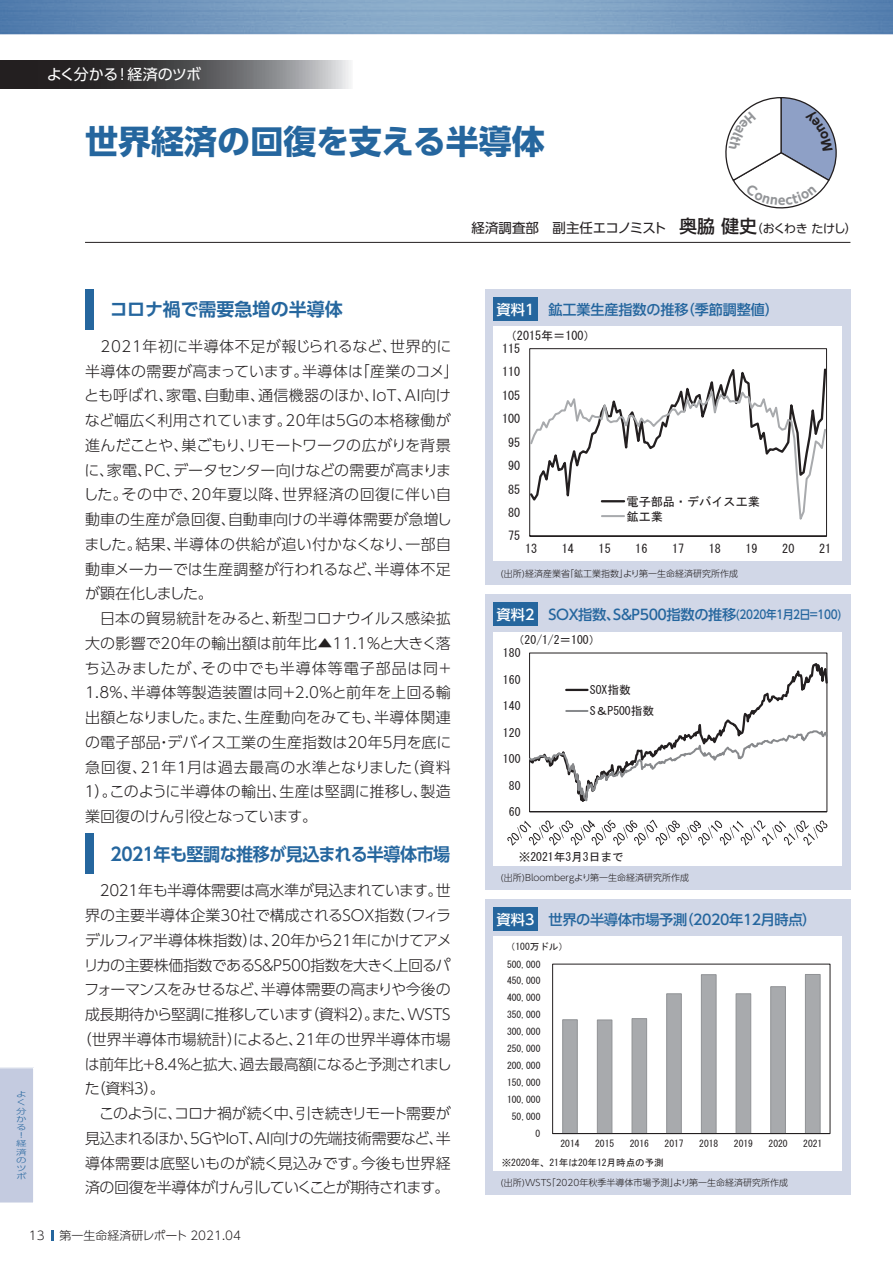
<style>
.page{position:relative;width:893px;height:1263px;background:#fff}
.page>*{position:absolute;margin:0;border:0;box-sizing:border-box;transform-origin:0 0}
.t1{font:700 33px "UD Shin Go Pro";color:#25669e}
.t2{font:700 18px "UD Shin Go Pro De";letter-spacing:-.03em;color:#25669e;scale:.95 1}
.t3{font:700 18px "UD Shin Go Pro De";color:#25669e}
.t4{font:300 15px/24.8px "UD Shin Go Pro";letter-spacing:-.01em;color:#231f20}
.t5{font:300 15px "UD Shin Go Pro";letter-spacing:-.035em;color:#231f20}
.t6{font:300 15px "UD Shin Go Pro";letter-spacing:-.045em;color:#231f20}
.t7{font:300 15px "UD Shin Go Pro";letter-spacing:-.03em;color:#231f20}
.t8{font:300 15px "UD Shin Go Pro";letter-spacing:-.05em;color:#231f20}
.t9{font:300 15px "UD Shin Go Pro";letter-spacing:.01em;color:#231f20}
.t10{font:15px "UD Shin Go Pro";letter-spacing:-.035em;color:#fff}
.t11{font:500 14.25px "UD Shin Go Pro";letter-spacing:-.03em;color:#25669e}
.t12{font:500 14.25px "UD Shin Go Pro";letter-spacing:-.01em;color:#25669e}
.t13{font:13.5px "UD Shin Go Pro";letter-spacing:-.01em;color:#231f20}
.t14{font:12.15px/14.9px "MS Gothic";color:#231f20}
.t15{font:300 12px "UD Shin Go Pro";color:#231f20}
.t16{font:11.7px/21.1px "MS Gothic";color:#231f20}
.t17{font:9.6px "MS Gothic";color:#231f20}
.t18{font:300 9px "UD Shin Go Pro";color:#231f20}
.t19{font:300 7.5px/8.2px "UD Shin Go Pro";color:#25669e;scale:1.41 1}
.s1{font-weight:500;font-size:18px}
.s2{font-size:12px}
.s3{color:#fff}
</style>
<div class="page">
<div style="left:85px;top:289px;width:9px;height:41px;background:#25669e"></div>
<div style="left:85px;top:834px;width:9px;height:40px;background:#25669e"></div>
<div style="left:485px;top:289px;width:365px;height:296px;background:#d1d7e7"></div>
<div style="left:493px;top:298px;width:45px;height:23px;background:#25669e"></div>
<div style="left:493px;top:327px;width:347px;height:234px;background:#fff"></div>
<svg style="left:529px;top:348px;width:298px;height:189px"></svg>
<svg style="left:530px;top:361px;width:297px;height:23px"></svg>
<svg style="left:530px;top:384px;width:297px;height:143px"></svg>
<hr style="left:602px;top:500px;width:22px;height:2px;background:#231f20">
<hr style="left:602px;top:515px;width:22px;height:2px;background:#a8aaad">
<div style="left:485px;top:594px;width:365px;height:296px;background:#d1d7e7"></div>
<div style="left:493px;top:603px;width:45px;height:23px;background:#25669e"></div>
<div style="left:493px;top:631px;width:349px;height:234px;background:#fff"></div>
<svg style="left:529px;top:653px;width:299px;height:72px"></svg>
<svg style="left:529px;top:725px;width:299px;height:87px"></svg>
<svg style="left:507px;top:820px;width:320px;height:26px"></svg>
<hr style="left:566px;top:689px;width:21px;height:2px;background:#231f20">
<hr style="left:566px;top:710px;width:21px;height:2px;background:#87898c">
<div style="left:485px;top:899px;width:365px;height:295px;background:#d1d7e7"></div>
<div style="left:493px;top:907px;width:45px;height:24px;background:#25669e"></div>
<div style="left:495px;top:937px;width:347px;height:231px;background:#fff"></div>
<svg style="left:562px;top:974px;width:259px;height:159px"></svg>
<hr style="left:553px;top:1133px;width:277px;height:1px;background:#231f20">
<img style="left:0;top:0;width:893px;height:34px">
<svg style="left:51px;top:1230px;width:3px;height:11px"></svg>
<svg style="left:0;top:61px;width:351px;height:27px;background:#5a5a5b"></svg>
<hr style="left:85px;top:242px;width:765px;height:1px;background:#231f20">
<div style="left:0;top:1067px;width:34px;height:136px;background:#c4cbe0"></div>
<svg style="left:725px;top:97px;width:112px;height:112px"></svg>
<p class="t10" style="left:47px;top:62px;width:156px">よく分かる！経済のツボ</p>
<h1 class="t1" style="left:85px;top:115px;width:461px">世界経済の回復を支える半導体</h1>
<p class="t13" style="left:472px;top:217px;width:387px">経済調査部　副主任エコノミスト　<span class="s1">奥脇 健史</span><span class="s2">（おくわき たけし）</span></p>
<p class="t3" style="left:110px;top:295px;width:234px">コロナ禍で需要急増の半導体</p>
<p class="t4" style="left:82px;top:333px;width:378px">　2021年初に半導体不足が報じられるなど、世界的に半導体の需要が高まっています。半導体は「産業のコメ」とも呼ばれ、家電、自動車、通信機器のほか、IoT、AI向けなど幅広く利用されています。20年は５Ｇの本格稼働が進んだことや、巣ごもり、リモートワークの広がりを背景に、家電、PC、データセンター向けなどの需要が高まりました。その中で、20年夏以降、世界経済の回復に伴い自動車の生産が急回復、自動車向けの半導体需要が急増しました。結果、半導体の供給が追い付かなくなり、一部自動車メーカーでは生産調整が行われるなど、半導体不足が顕在化しました。<br>　日本の貿易統計をみると、新型コロナウイルス感染拡大の影響で20年の輸出額は前年比▲11.1％と大きく落ち込みましたが、その中でも半導体等電子部品は同＋<br>1.8％、半導体等製造装置は同＋2.0％と前年を上回る輸出額となりました。また、生産動向をみても、半導体関連の電子部品・デバイス工業の生産指数は20年５月を底に急回復、21年１月は過去最高の水準となりました（資料<br>１）。このように半導体の輸出、生産は堅調に推移し、製造業回復のけん引役となっています。</p>
<p class="t19" style="left:16px;top:1090px;width:9px">よく分かる！経済のツボ</p>
<p class="t2" style="left:111px;top:839px;width:359px">2021年も堅調な推移が見込まれる半導体市場</p>
<p class="t4" style="left:85px;top:878px;width:367px">　2021年も半導体需要は高水準が見込まれています。世</p>
<p class="t4" style="left:85px;top:902px;width:368px">界の主要半導体企業30社で構成されるSOX指数（フィラ</p>
<p class="t5" style="left:85px;top:928px;width:368px">デルフィア半導体株指数）は、20年から21年にかけてアメ</p>
<p class="t6" style="left:84px;top:953px;width:368px">リカの主要株価指数であるS&amp;P500指数を大きく上回るパ</p>
<p class="t7" style="left:84px;top:977px;width:368px">フォーマンスをみせるなど、半導体需要の高まりや今後の</p>
<p class="t5" style="left:85px;top:1002px;width:367px">成長期待から堅調に推移しています（資料２）。また、WSTS</p>
<p class="t4" style="left:77px;top:1026px;width:375px">（世界半導体市場統計）によると、21年の世界半導体市場</p>
<p class="t6" style="left:85px;top:1052px;width:368px">は前年比＋8.4％と拡大、過去最高額になると予測されまし</p>
<p class="t4" style="left:85px;top:1076px;width:81px">た（資料３）。</p>
<p class="t6" style="left:85px;top:1101px;width:367px">　このように、コロナ禍が続く中、引き続きリモート需要が</p>
<p class="t5" style="left:85px;top:1126px;width:367px">見込まれるほか、５ＧやIoT、AI向けの先端技術需要など、半</p>
<p class="t9" style="left:85px;top:1151px;width:367px">導体需要は底堅いものが続く見込みです。今後も世界経</p>
<p class="t8" style="left:85px;top:1175px;width:366px">済の回復を半導体がけん引していくことが期待されます。</p>
<p class="t15" style="left:29px;top:1225px;width:214px">13 第一生命経済研レポート 2021.04</p>
<p class="t12" style="left:497px;top:298px;width:284px"><span class="s3">資料1</span> 鉱工業生産指数の推移（季節調整値）</p>
<p class="t14" style="left:505px;top:328px;width:92px">（2015年＝100）</p>
<p class="t14" style="left:502px;top:341px;width:20px">115</p>
<p class="t14" style="left:502px;top:365px;width:20px">110</p>
<p class="t14" style="left:502px;top:388px;width:20px">105</p>
<p class="t14" style="left:502px;top:411px;width:20px">100</p>
<p class="t14" style="left:508px;top:435px;width:14px">95</p>
<p class="t14" style="left:508px;top:458px;width:14px">90</p>
<p class="t14" style="left:508px;top:482px;width:14px">85</p>
<p class="t14" style="left:508px;top:505px;width:14px">80</p>
<p class="t14" style="left:508px;top:529px;width:14px">75</p>
<p class="t14" style="left:626px;top:494px;width:135px">電子部品・デバイス工業鉱工業</p>
<p class="t14" style="left:525px;top:542px;width:14px">13</p>
<p class="t14" style="left:562px;top:542px;width:14px">14</p>
<p class="t14" style="left:599px;top:542px;width:14px">15</p>
<p class="t14" style="left:635px;top:542px;width:14px">16</p>
<p class="t14" style="left:672px;top:542px;width:14px">17</p>
<p class="t14" style="left:709px;top:542px;width:14px">18</p>
<p class="t14" style="left:745px;top:542px;width:14px">19</p>
<p class="t14" style="left:782px;top:542px;width:14px">20</p>
<p class="t14" style="left:819px;top:542px;width:14px">21</p>
<p class="t18" style="left:500px;top:566px;width:239px">(出所)経済産業省「鉱工業指数」より第一生命経済研究所作成</p>
<p class="t11" style="left:497px;top:603px;width:346px"><span class="s3">資料2</span> SOX指数、S＆P500指数の推移<span class="s2">(2020年1月2日＝100)</span></p>
<p class="t16" style="left:513px;top:629px;width:89px">（20/1/2＝100）</p>
<p class="t16" style="left:503px;top:642px;width:19px">180</p>
<p class="t16" style="left:503px;top:669px;width:19px">160</p>
<p class="t16" style="left:503px;top:695px;width:19px">140</p>
<p class="t16" style="left:503px;top:722px;width:19px">120</p>
<p class="t16" style="left:503px;top:748px;width:19px">100</p>
<p class="t16" style="left:509px;top:775px;width:13px">80</p>
<p class="t16" style="left:509px;top:801px;width:13px">60</p>
<p class="t16" style="left:590px;top:679px;width:66px">SOX指数<br>S＆P500指数</p>
<p class="t16" style="left:519px;top:846px;width:106px">※2021年3月3日まで</p>
<p class="t18" style="left:500px;top:871px;width:190px">(出所)Bloombergより第一生命経済研究所作成</p>
<p class="t11" style="left:497px;top:908px;width:321px"><span class="s3">資料3</span> 世界の半導体市場予測（2020年12月時点）</p>
<p class="t17" style="left:506px;top:942px;width:64px">（100万ドル）</p>
<p class="t17" style="left:507px;top:959px;width:35px">500,000</p>
<p class="t17" style="left:507px;top:976px;width:35px">450,000</p>
<p class="t17" style="left:507px;top:993px;width:35px">400,000</p>
<p class="t17" style="left:507px;top:1010px;width:35px">350,000</p>
<p class="t17" style="left:507px;top:1027px;width:35px">300,000</p>
<p class="t17" style="left:507px;top:1044px;width:35px">250,000</p>
<p class="t17" style="left:507px;top:1061px;width:35px">200,000</p>
<p class="t17" style="left:507px;top:1078px;width:35px">150,000</p>
<p class="t17" style="left:507px;top:1095px;width:35px">100,000</p>
<p class="t17" style="left:512px;top:1112px;width:30px">50,000</p>
<p class="t17" style="left:536px;top:1129px;width:6px">0</p>
<p class="t17" style="left:560px;top:1139px;width:21px">2014</p>
<p class="t17" style="left:595px;top:1139px;width:21px">2015</p>
<p class="t17" style="left:630px;top:1139px;width:21px">2016</p>
<p class="t17" style="left:664px;top:1139px;width:21px">2017</p>
<p class="t17" style="left:699px;top:1139px;width:21px">2018</p>
<p class="t17" style="left:734px;top:1139px;width:21px">2019</p>
<p class="t17" style="left:769px;top:1139px;width:21px">2020</p>
<p class="t17" style="left:803px;top:1139px;width:21px">2021</p>
<p class="t17" style="left:502px;top:1157px;width:164px">※2020年、21年は20年12月時点の予測</p>
<p class="t18" style="left:500px;top:1175px;width:289px">(出所)WSTS「2020年秋季半導体市場予測」より第一生命経済研究所作成</p>
</div>
